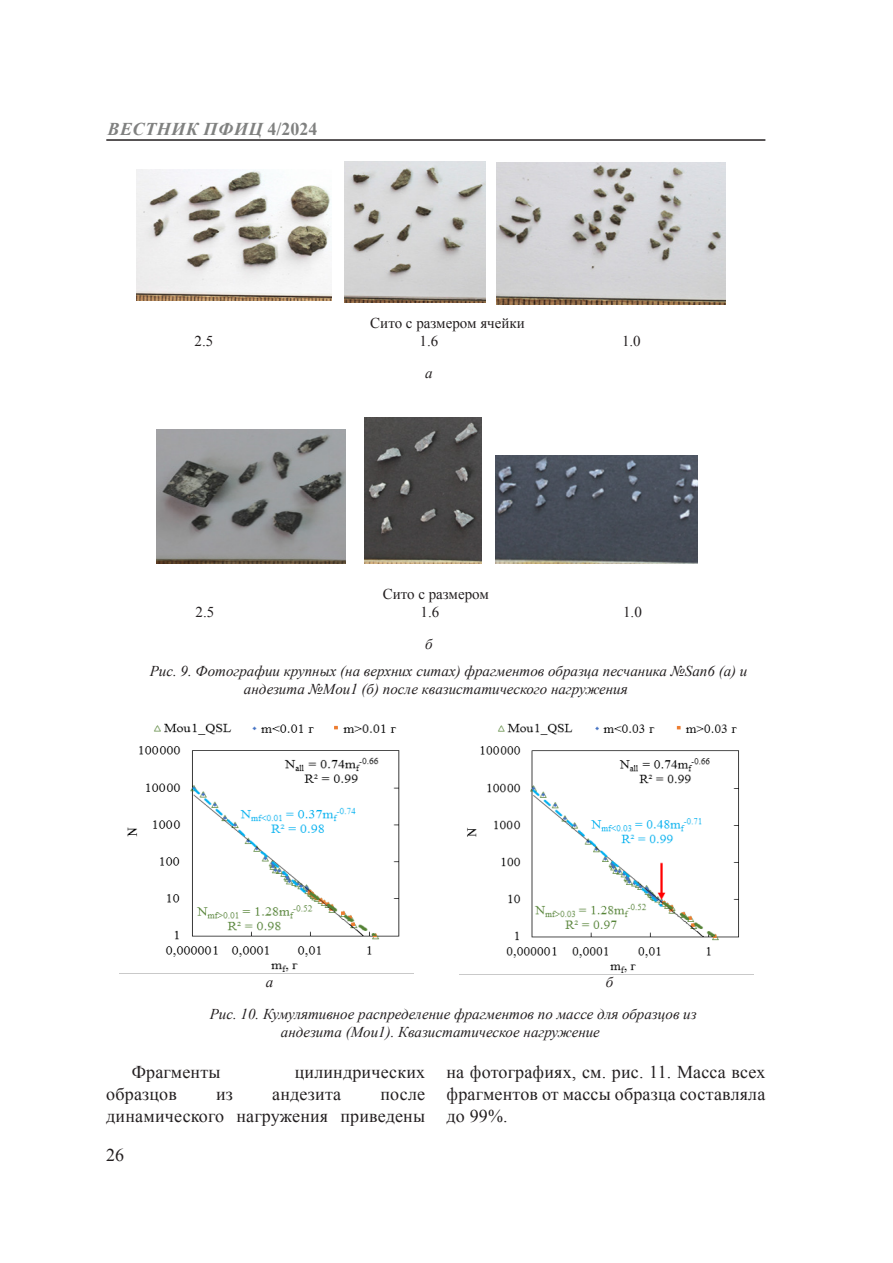
<style>
.page{position:relative;width:893px;height:1263px;background:#fff}
.page>*{position:absolute;margin:0;border:0;box-sizing:border-box;transform-origin:0 0}
.Основной_текст{font:18px/21.6px "Times New Roman";letter-spacing:.01em;color:#231f20;text-align:right}
.t1{font:italic 700 18px "Times New Roman";letter-spacing:.035em;color:#808180}
.Рис__подпись{font:italic 15px/18px "Times New Roman";color:#231f20}
.Основной_текст-2{font:15px "Times New Roman";color:#231f20}
.s1{font-style:normal}
</style>
<div class="page">
<hr style="left:106px;top:139px;width:659px;height:2px;background:#231f20">
<img style="left:136px;top:169px;width:195px;height:131px">
<img style="left:344px;top:162px;width:141px;height:141px">
<img style="left:496px;top:163px;width:229px;height:141px">
<img style="left:156px;top:429px;width:189px;height:134px">
<img style="left:364px;top:417px;width:118px;height:146px">
<img style="left:495px;top:456px;width:203px;height:107px">
<img style="left:119px;top:723px;width:294px;height:251px">
<img style="left:467px;top:723px;width:272px;height:250px">
<p class="t1" style="left:107px;top:116px;width:212px">ВЕСТНИК ПФИЦ <span class="s1">4/2024</span></p>
<p class="Основной_текст-2" style="left:370px;top:313px;width:156px">Сито с размером ячейки</p>
<p class="Основной_текст-2" style="left:194px;top:331px;width:20px">2.5</p>
<p class="Основной_текст-2" style="left:419px;top:331px;width:20px">1.6</p>
<p class="Основной_текст-2" style="left:622px;top:331px;width:20px">1.0</p>
<p class="Рис__подпись" style="left:425px;top:364px;width:9px">а</p>
<p class="Основной_текст-2" style="left:383px;top:583px;width:108px">Сито с размером</p>
<p class="Основной_текст-2" style="left:196px;top:601px;width:20px">2.5</p>
<p class="Основной_текст-2" style="left:421px;top:601px;width:20px">1.6</p>
<p class="Основной_текст-2" style="left:623px;top:601px;width:20px">1.0</p>
<p class="Рис__подпись" style="left:425px;top:634px;width:9px">б</p>
<p class="Рис__подпись" style="left:244px;top:661px;width:505px;text-indent:-94px">Рис. 9. Фотографии крупных (на верхних ситах) фрагментов образца песчаника №San6 (а) и андезита №Mou1 (б) после квазистатического нагружения</p>
<p class="Рис__подпись" style="left:266px;top:973px;width:9px">а</p>
<p class="Рис__подпись" style="left:606px;top:973px;width:9px">б</p>
<p class="Рис__подпись" style="left:281px;top:1004px;width:417px;text-indent:-71px">Рис. 10. Кумулятивное распределение фрагментов по массе для образцов из андезита (Mou1). Квазистатическое нагружение</p>
<p class="Основной_текст" style="left:132px;top:1061px;width:90px">Фрагменты</p>
<p class="Основной_текст" style="left:295px;top:1061px;width:132px">цилиндрических</p>
<p class="Основной_текст" style="left:106px;top:1083px;width:72px">образцов</p>
<p class="Основной_текст" style="left:216px;top:1083px;width:18px">из</p>
<p class="Основной_текст" style="left:272px;top:1083px;width:71px">андезита</p>
<p class="Основной_текст" style="left:106px;top:1083px;width:320px">после<br>динамического нагружения приведены</p>
<p class="Основной_текст" style="left:106px;top:1143px;width:19px">26</p>
<p class="Основной_текст" style="left:446px;top:1061px;width:320px;text-align:justify">на фотографиях, см. рис. 11. Масса всех фрагментов от массы образца составляла до 99%.</p>
</div>
